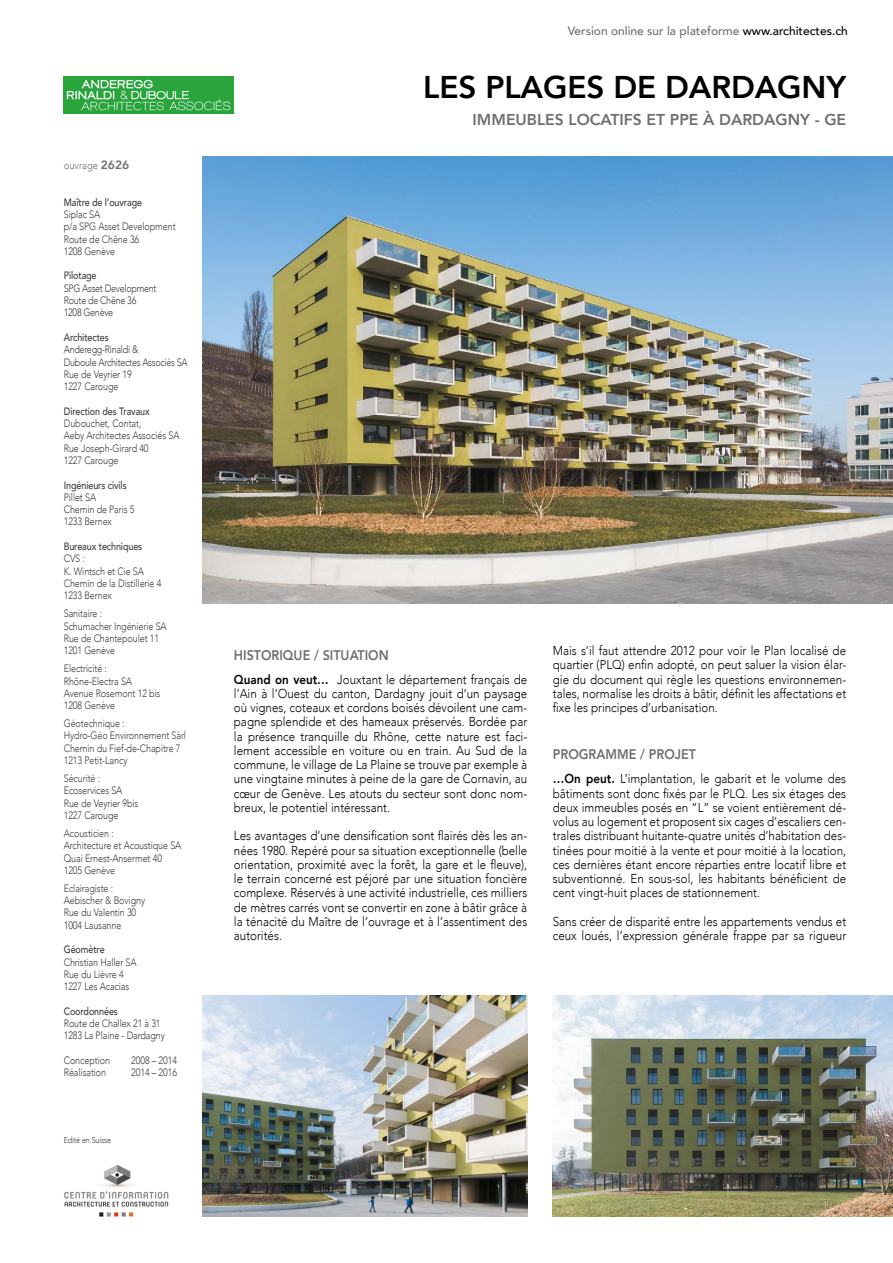
<style>
.page{position:relative;width:893px;height:1263px;background:#fff}
.page>*{position:absolute;margin:0;border:0;box-sizing:border-box;transform-origin:0 0}
.t1{font:800 31.35px "Avenir";letter-spacing:-.005em;color:#000}
.t2{font:800 15.75px "Avenir";color:#706f6f}
.t3{font:800 13.95px "Avenir";color:#706f6f;scale:.9 1}
.t4{font:300 12.9px/14.2px "Avenir";color:#000;text-align:justify;scale:.9 1}
.t5{font:500 12px "Avenir";color:#706f6f}
.t6{font:300 10.65px/12.3px "Avenir";letter-spacing:-.01em;color:#3c3c3b;scale:.84 1}
.t7{font:300 10.65px/12.3px "Avenir";letter-spacing:-.03em;color:#3c3c3b;scale:.84 1}
.t8{font:500 10.65px "Avenir";letter-spacing:-.01em;color:#3c3c3b;scale:.84 1}
.t9{font:300 10.5px "Avenir";color:#706f6f;scale:.9 1}
.t10{font:300 8.55px "Avenir";letter-spacing:-.01em;color:#3c3c3b;scale:.84 1}
.s1{font-weight:800;font-size:12px}
.s2{color:#000}
.s3{font-weight:800}
</style>
<div class="page">
<img style="left:202px;top:157px;width:691px;height:446px">
<img style="left:64px;top:77px;width:170px;height:37px">
<img style="left:203px;top:995px;width:324px;height:221px">
<img style="left:553px;top:995px;width:340px;height:221px">
<img style="left:64px;top:1164px;width:105px;height:53px">
<p class="t9" style="left:64px;top:159px;width:74px">ouvrage <span class="s1">2626</span></p>
<p class="t8" style="left:64px;top:193px;width:95px">Maître de l’ouvrage</p>
<p class="t6" style="left:64px;top:208px;width:135px">Siplac SA<br>p/a SPG Asset Development<br>Route de Chêne 36<br>1208 Genève</p>
<p class="t8" style="left:64px;top:266px;width:41px">Pilotage</p>
<p class="t7" style="left:64px;top:282px;width:112px">SPG Asset Development<br>Route de Chêne 36<br>1208 Genève</p>
<p class="t8" style="left:64px;top:328px;width:55px">Architectes</p>
<p class="t7" style="left:64px;top:343px;width:149px">Anderegg-Rinaldi &amp;<br>Duboule Architectes Associés SA<br>Rue de Veyrier 19<br>1227 Carouge</p>
<p class="t8" style="left:64px;top:402px;width:104px">Direction des Travaux</p>
<p class="t6" style="left:64px;top:417px;width:139px">Dubouchet, Contat,<br>Aeby Architectes Associés SA<br>Rue Joseph-Girard 40<br>1227 Carouge</p>
<p class="t8" style="left:64px;top:476px;width:76px">Ingénieurs civils</p>
<p class="t6" style="left:64px;top:491px;width:86px">Pillet SA<br>Chemin de Paris 5<br>1233 Bernex</p>
<p class="t8" style="left:64px;top:537px;width:95px">Bureaux techniques</p>
<p class="t6" style="left:64px;top:553px;width:118px">CVS :<br>K. Wintsch et Cie SA<br>Chemin de la Distillerie 4<br>1233 Bernex</p>
<p class="t6" style="left:64px;top:607px;width:124px">Sanitaire :<br>Schumacher Ingénierie SA<br>Rue de Chantepoulet 11<br>1201 Genève</p>
<p class="t6" style="left:64px;top:662px;width:117px">Electricité :<br>Rhône-Electra SA<br>Avenue Rosemont 12 bis<br>1208 Genève</p>
<p class="t6" style="left:64px;top:717px;width:147px">Géotechnique :<br>Hydro-Géo Environnement Sàrl<br>Chemin du Fief-de-Chapitre 7<br>1213 Petit-Lancy</p>
<p class="t6" style="left:64px;top:772px;width:90px">Sécurité :<br>Ecoservices SA<br>Rue de Veyrier 9bis<br>1227 Carouge</p>
<p class="t6" style="left:64px;top:827px;width:142px">Acousticien :<br>Architecture et Acoustique SA<br>Quai Ernest-Ansermet 40<br>1205 Genève</p>
<p class="t6" style="left:64px;top:882px;width:98px">Eclairagiste :<br>Aebischer &amp; Bovigny<br>Rue du Valentin 30<br>1004 Lausanne</p>
<p class="t8" style="left:64px;top:940px;width:50px">Géomètre</p>
<p class="t6" style="left:64px;top:956px;width:88px">Christian Haller SA<br>Rue du Lièvre 4<br>1227 Les Acacias</p>
<p class="t8" style="left:64px;top:1002px;width:66px">Coordonnées</p>
<p class="t6" style="left:64px;top:1017px;width:122px">Route de Challex 21 à 31<br>1283 La Plaine - Dardagny</p>
<p class="t6" style="left:64px;top:1054px;width:57px">Conception</p>
<p class="t6" style="left:131px;top:1054px;width:56px">2008 – 2014</p>
<p class="t6" style="left:64px;top:1066px;width:52px">Réalisation</p>
<p class="t6" style="left:131px;top:1066px;width:56px">2014 – 2016</p>
<p class="t10" style="left:64px;top:1135px;width:58px">Edité en Suisse</p>
<p class="t5" style="left:568px;top:20px;width:282px">Version online sur la plateforme <span class="s2">www.architectes.ch</span></p>
<h1 class="t1" style="left:423px;top:63px;width:424px">LES PLAGES DE DARDAGNY</h1>
<p class="t2" style="left:473px;top:107px;width:375px">IMMEUBLES LOCATIFS ET PPE À DARDAGNY - GE</p>
<p class="t3" style="left:234px;top:644px;width:174px">HISTORIQUE / SITUATION</p>
<p class="t4" style="left:234px;top:672px;width:328px"><span class="s3">Quand on veut…</span> Jouxtant le département français de l’Ain à l’Ouest du canton, Dardagny jouit d’un paysage où vignes, coteaux et cordons boisés dévoilent une cam&shy;pagne splendide et des hameaux préservés. Bordée par la présence tranquille du Rhône, cette nature est faci&shy;lement accessible en voiture ou en train. Au Sud de la commune, le village de La Plaine se trouve par exemple à une vingtaine minutes à peine de la gare de Cornavin, au cœur de Genève. Les atouts du secteur sont donc nom&shy;breux, le potentiel intéressant.</p>
<p class="t4" style="left:234px;top:829px;width:328px">Les avantages d’une densification sont flairés dès les an&shy;nées 1980. Repéré pour sa situation exceptionnelle (belle orientation, proximité avec la forêt, la gare et le fleuve), le terrain concerné est péjoré par une situation foncière complexe. Réservés à une activité industrielle, ces milliers de mètres carrés vont se convertir en zone à bâtir grâce à la ténacité du Maître de l’ouvrage et à l’assentiment des autorités.</p>
<p class="t4" style="left:553px;top:644px;width:327px">Mais s’il faut attendre 2012 pour voir le Plan localisé de quartier (PLQ) enfin adopté, on peut saluer la vision élar&shy;gie du document qui règle les questions environnemen&shy;tales, normalise les droits à bâtir, définit les affectations et fixe les principes d’urbanisation.</p>
<p class="t3" style="left:553px;top:744px;width:161px">PROGRAMME / PROJET</p>
<p class="t4" style="left:553px;top:772px;width:328px"><span class="s3">…On peut.</span> L’implantation, le gabarit et le volume des bâtiments sont donc fixés par le PLQ. Les six étages des deux immeubles posés en “L” se voient entièrement dé&shy;volus au logement et proposent six cages d’escaliers cen&shy;trales distribuant huitante-quatre unités d’habitation des&shy;tinées pour moitié à la vente et pour moitié à la location, ces dernières étant encore réparties entre locatif libre et subventionné. En sous-sol, les habitants bénéficient de cent vingt-huit places de stationnement.</p>
<p class="t4" style="left:553px;top:914px;width:327px">Sans créer de disparité entre les appartements vendus et ceux loués, l’expression générale frappe par sa rigueur</p>
</div>
